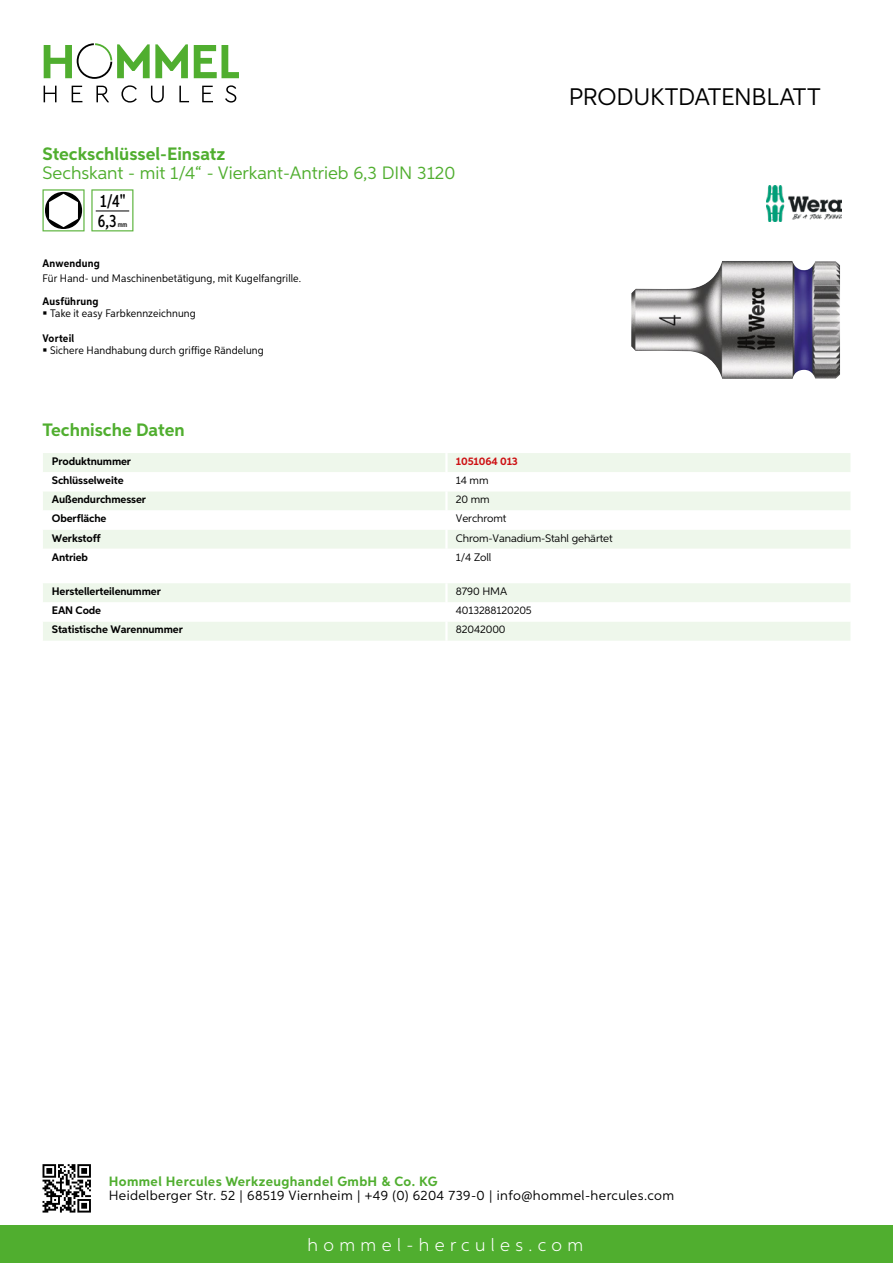
<style>
.page{position:relative;width:893px;height:1263px;background:#fff}
.page>*{position:absolute;margin:0;border:0;box-sizing:border-box;transform-origin:0 0}
.t1{font:24px "Aspira";letter-spacing:-.01em;color:#000}
.t2{font:18px "Aspira";color:#50ae2f}
.t3{font:700 18px "Aspira";color:#50ae2f}
.t4{font:300 18px "Aspira";letter-spacing:.3em;color:#fff}
.t5{font:500 17.85px/20.4px "Aspira XX Nar";color:#000}
.t6{font:13.5px "Aspira";letter-spacing:.03em;color:#000}
.t7{font:700 13.5px "Aspira";letter-spacing:.03em;color:#50ae2f}
.t8{font:700 10.95px "Aspira";letter-spacing:-.01em;color:#000}
.t9{font:10.95px "Aspira Nar";letter-spacing:.015em;color:#000}
.t10{font:10.95px "Aspira";letter-spacing:-.01em;color:#000}
.t11{font:700 10.95px "Aspira Nar";letter-spacing:.02em;color:#000}
.t12{font:700 10.95px "Aspira";letter-spacing:-.01em;color:#cd1013}
.t13{font:500 7.35px "Aspira XX Nar";color:#000}
</style>
<div class="page">
<div style="left:0;top:1226px;width:893px;height:37px;background:#50ae2f"></div>
<svg style="left:43px;top:1164px;width:48px;height:48px"></svg>
<svg style="left:194px;top:45px;width:45px;height:33px"></svg>
<svg style="left:44px;top:43px;width:144px;height:36px"></svg>
<svg style="left:44px;top:86px;width:13px;height:16px"></svg>
<svg style="left:72px;top:86px;width:10px;height:16px"></svg>
<svg style="left:96px;top:86px;width:13px;height:16px"></svg>
<svg style="left:121px;top:85px;width:16px;height:18px"></svg>
<svg style="left:151px;top:86px;width:13px;height:17px"></svg>
<svg style="left:179px;top:86px;width:10px;height:16px"></svg>
<svg style="left:202px;top:86px;width:11px;height:16px"></svg>
<svg style="left:225px;top:85px;width:11px;height:18px"></svg>
<div style="left:43px;top:453px;width:807px;height:19px;background:#eef7eb"></div>
<svg style="left:43px;top:492px;width:807px;height:57px;fill:#eef7eb"></svg>
<hr style="left:445px;top:453px;width:3px;height:19px;background:#fff">
<hr style="left:445px;top:491px;width:3px;height:19px;background:#fff">
<hr style="left:445px;top:510px;width:3px;height:20px;background:#fff">
<hr style="left:445px;top:530px;width:3px;height:19px;background:#fff">
<svg style="left:43px;top:583px;width:807px;height:58px"></svg>
<hr style="left:445px;top:621px;width:3px;height:20px;background:#fff">
<svg style="left:43px;top:189px;width:42px;height:42px"></svg>
<svg style="left:91px;top:189px;width:42px;height:42px"></svg>
<hr style="left:96px;top:211px;width:33px;height:1px;background:#000">
<img style="left:631px;top:261px;width:209px;height:118px">
<img style="left:766px;top:185px;width:76px;height:36px">
<h2 class="t3" style="left:43px;top:142px;width:184px">Steckschlüssel-Einsatz</h2>
<h2 class="t2" style="left:43px;top:162px;width:414px">Sechskant - mit 1/4“ - Vierkant-Antrieb 6,3 DIN 3120</h2>
<h3 class="t5" style="left:98px;top:191px;width:29px">1/4"<br>6,3</h3>
<p class="t13" style="left:118px;top:220px;width:11px">mm</p>
<p class="t11" style="left:43px;top:257px;width:59px">Anwendung</p>
<p class="t9" style="left:43px;top:272px;width:260px">Für Hand- und Maschinenbetätigung, mit Kugelfangrille.</p>
<p class="t11" style="left:43px;top:294px;width:58px">Ausführung</p>
<p class="t9" style="left:50px;top:307px;width:147px">Take it easy Farbkennzeichnung</p>
<p class="t11" style="left:43px;top:331px;width:33px">Vorteil</p>
<p class="t9" style="left:50px;top:344px;width:215px">Sichere Handhabung durch griffige Rändelung</p>
<h1 class="t1" style="left:569px;top:82px;width:253px">Produktdatenblatt</h1>
<h2 class="t3" style="left:43px;top:419px;width:144px">Technische Daten</h2>
<p class="t8" style="left:52px;top:454px;width:81px">Produktnummer</p>
<p class="t12" style="left:456px;top:454px;width:64px">1051064 013</p>
<p class="t8" style="left:52px;top:474px;width:73px">Schlüsselweite</p>
<p class="t10" style="left:456px;top:474px;width:34px">14 mm</p>
<p class="t8" style="left:52px;top:493px;width:96px">Außendurchmesser</p>
<p class="t10" style="left:456px;top:493px;width:35px">20 mm</p>
<p class="t8" style="left:52px;top:512px;width:56px">Oberfläche</p>
<p class="t10" style="left:456px;top:512px;width:52px">Verchromt</p>
<p class="t8" style="left:52px;top:531px;width:50px">Werkstoff</p>
<p class="t10" style="left:456px;top:531px;width:158px">Chrom-Vanadium-Stahl gehärtet</p>
<p class="t8" style="left:52px;top:550px;width:38px">Antrieb</p>
<p class="t10" style="left:456px;top:550px;width:37px">1/4 Zoll</p>
<p class="t8" style="left:52px;top:585px;width:111px">Herstellerteilenummer</p>
<p class="t10" style="left:456px;top:585px;width:53px">8790 HMA</p>
<p class="t8" style="left:52px;top:604px;width:51px">EAN Code</p>
<p class="t10" style="left:456px;top:604px;width:77px">4013288120205</p>
<p class="t8" style="left:52px;top:623px;width:132px">Statistische Warennummer</p>
<p class="t10" style="left:456px;top:623px;width:51px">82042000</p>
<p class="t7" style="left:109px;top:1172px;width:330px">Hommel Hercules Werkzeughandel GmbH &amp; Co. KG</p>
<p class="t6" style="left:109px;top:1187px;width:567px">Heidelberger Str. 52 | 68519 Viernheim | +49 (0) 6204 739-0 | info@hommel-hercules.com</p>
<h2 class="t4" style="left:307px;top:1234px;width:277px">hommel-hercules.com</h2>
</div>
